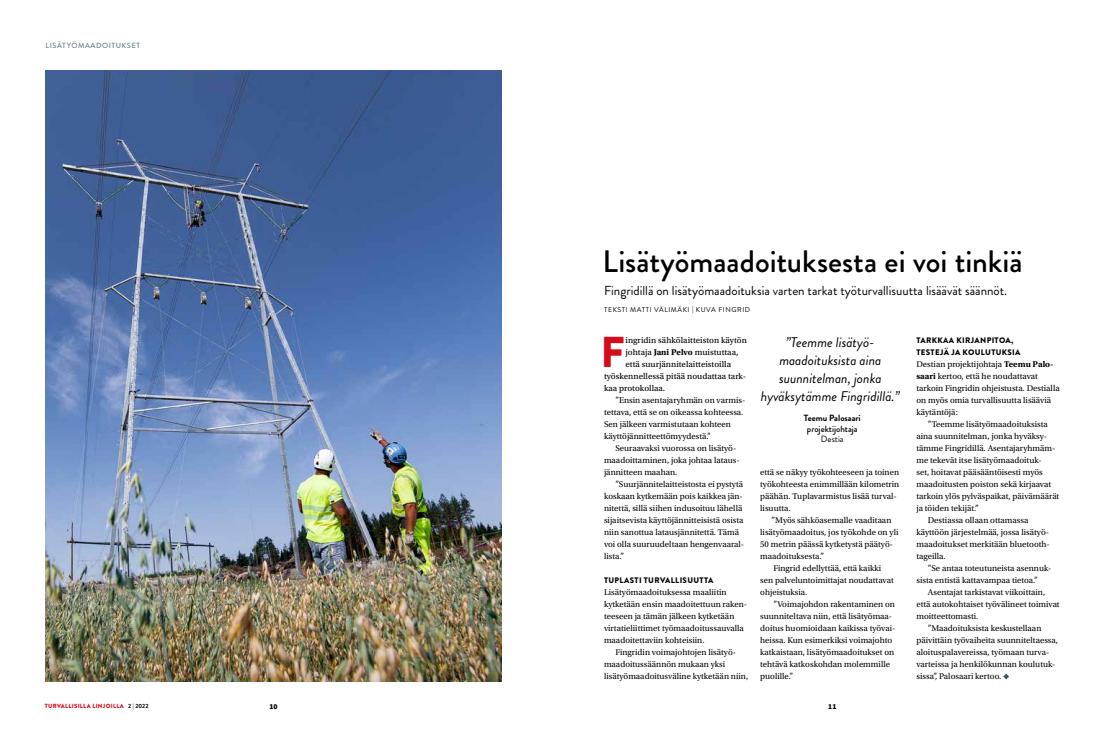
<style>
.page{position:relative;width:1106px;height:738px;background:#fff}
.page>*{position:absolute;margin:0;border:0;box-sizing:border-box;transform-origin:0 0}
.t1{font:900 43.1px "Brandon Grotesque";color:#d50c1b}
.t2{font:500 31px "Brandon Grotesque";color:#000}
.t3{font:italic 14px/18px "Brandon Grotesque";color:#000;text-align:center}
.t4{font:13px "Brandon Grotesque";color:#000}
.t5{font:500 9px "Brandon Grotesque";color:#000}
.t6{font:700 9px "Brandon Grotesque";color:#000}
.t7{font:9px "Brandon Grotesque";color:#000}
.t8{font:8.8px/12px "Utopia Std";color:#000}
.t9{font:8.8px "Utopia Std Capt";color:#000}
.t10{font:900 8px/12px "Brandon Grotesque";letter-spacing:.04em;color:#000}
.t11{font:500 7.5px "Brandon Grotesque";letter-spacing:.07em;color:#69838e}
.t12{font:900 7.5px "Source Sans Pro";color:#000}
.t13{font:7px "Brandon Grotesque";letter-spacing:.08em;color:#000}
.t14{font:900 6px "Brandon Grotesque";letter-spacing:.045em;color:#d50c1b}
.s1{font-weight:700;color:#000}
.s2{font-weight:700}
.s3{font-family:"Utopia Std";font-weight:700}
</style>
<div class="page">
<svg style="left:1003px;top:673px;width:6px;height:6px"></svg>
<img style="left:45px;top:70px;width:457px;height:610px">
<p class="t11" style="left:45px;top:40px;width:96px">LISÄTYÖMAADOITUKSET</p>
<p class="t14" style="left:45px;top:701px;width:105px">TURVALLISILLA LINJOILLA <span class="s1">2 | 2022</span></p>
<h2 class="t2" style="left:602px;top:240px;width:421px">Lisätyömaadoituksesta ei voi tinkiä</h2>
<h3 class="t4" style="left:604px;top:281px;width:405px">Fingridillä on lisätyömaadoituksia varten tarkat työturvallisuutta lisäävät säännöt.</h3>
<p class="t13" style="left:604px;top:305px;width:147px">TEKSTI MATTI VÄLIMÄKI | KUVA FINGRID</p>
<h1 class="t1" style="left:600px;top:321px;width:26px">F</h1>
<p class="t9" style="left:625px;top:335px;width:123px">ingridin sähkölaitteiston käytön</p>
<h3 class="t3" style="left:761px;top:333px;width:140px">”Teemme lisätyö&shy;maadoituksista aina suunnitelman, jonka hyväksytämme Fingridillä.”</h3>
<p class="t6" style="left:804px;top:411px;width:58px">Teemu Palosaari</p>
<p class="t5" style="left:807px;top:423px;width:52px">projektijohtaja</p>
<p class="t7" style="left:821px;top:433px;width:24px">Destia</p>
<p class="t10" style="left:916px;top:334px;width:105px">TARKKAA KIRJANPITOA,<br>TESTEJÄ JA KOULUTUKSIA</p>
<p class="t8" style="left:916px;top:358px;width:145px">Destian projektijohtaja <span class="s2">Teemu Palo&shy;saari</span> kertoo, että he noudattavat tarkoin Fingridin ohjeistusta. Destialla on myös omia turvallisuutta lisääviä käytäntöjä:</p>
<p class="t8" style="left:927px;top:418px;width:122px">”Teemme lisätyömaadoituksista</p>
<p class="t8" style="left:916px;top:430px;width:132px">aina suunnitelman, jonka hyväksy-</p>
<p class="t8" style="left:916px;top:442px;width:140px">tämme Fingridillä. Asentajaryhmäm-</p>
<p class="t8" style="left:916px;top:454px;width:127px">me tekevät itse lisätyömaadoituk-</p>
<p class="t8" style="left:916px;top:466px;width:128px">set, hoitavat pääsääntöisesti myös</p>
<p class="t8" style="left:916px;top:478px;width:136px">maadoitusten poiston sekä kirjaavat</p>
<p class="t8" style="left:916px;top:490px;width:144px">tarkoin ylös pylväspaikat, päivämäärät</p>
<p class="t8" style="left:916px;top:502px;width:67px">ja töiden tekijät.”   </p>
<p class="t8" style="left:927px;top:514px;width:102px">Destiassa ollaan ottamassa</p>
<p class="t8" style="left:916px;top:526px;width:134px">käyttöön järjestelmää, jossa lisätyö-</p>
<p class="t8" style="left:916px;top:538px;width:133px">maadoitukset merkitään bluetooth--</p>
<p class="t8" style="left:916px;top:550px;width:34px">tageilla.   </p>
<p class="t8" style="left:927px;top:562px;width:125px">”Se antaa toteutuneista asennuk-</p>
<p class="t8" style="left:916px;top:574px;width:123px">sista entistä kattavampaa tietoa.”</p>
<p class="t8" style="left:927px;top:586px;width:119px">Asentajat tarkistavat viikoittain,</p>
<p class="t8" style="left:916px;top:598px;width:145px">että autokohtaiset työvälineet toimivat</p>
<p class="t8" style="left:916px;top:610px;width:64px">moitteettomasti.</p>
<p class="t8" style="left:927px;top:622px;width:115px">”Maadoituksista keskustellaan</p>
<p class="t8" style="left:916px;top:634px;width:143px">päivittäin työvaiheita suunniteltaessa,</p>
<p class="t8" style="left:916px;top:646px;width:134px">aloituspalavereissa, työmaan turva-</p>
<p class="t8" style="left:916px;top:658px;width:140px">varteissa ja henkilökunnan koulutuk-</p>
<p class="t8" style="left:916px;top:670px;width:86px">sissa”, Palosaari kertoo.</p>
<p class="t9" style="left:625px;top:347px;width:114px">johtaja <span class="s3">Jani Pelvo</span> muistuttaa,</p>
<p class="t9" style="left:625px;top:359px;width:107px">että suurjännitelaitteistoilla</p>
<p class="t9" style="left:604px;top:371px;width:144px">työskennellessä pitää noudattaa tark-</p>
<p class="t9" style="left:604px;top:383px;width:63px">kaa protokollaa.</p>
<p class="t8" style="left:604px;top:394px;width:143px;text-indent:11px">”Ensin asentajaryhmän on varmis&shy;tettava, että se on oikeassa kohteessa.<br>Sen jälkeen varmistutaan kohteen käyttöjännitteettömyydestä.”</p>
<p class="t8" style="left:604px;top:442px;width:137px;text-indent:11px">Seuraavaksi vuorossa on lisätyö&shy;maadoittaminen, joka johtaa lataus&shy;jännitteen maahan.</p>
<p class="t8" style="left:604px;top:478px;width:142px;text-indent:11px">”Suurjännitelaitteistosta ei pystytä koskaan kytkemään pois kaikkea jän&shy;nitettä, sillä siihen indusoituu lähellä sijaitsevista käyttöjännitteisistä osista niin sanottua latausjännitettä. Tämä voi olla suuruudeltaan hengenvaaral&shy;lista.”</p>
<p class="t10" style="left:604px;top:574px;width:111px">TUPLASTI TURVALLISUUTTA</p>
<p class="t8" style="left:604px;top:586px;width:145px">Lisätyömaadoituksessa maaliitin kytketään ensin maadoitettuun raken&shy;teeseen ja tämän jälkeen kytketään virtatieliittimet työmaadoitussauvalla maadoitettaviin kohteisiin.</p>
<p class="t8" style="left:604px;top:646px;width:146px;text-indent:11px">Fingridin voimajohtojen lisätyö&shy;maadoitussäännön mukaan yksi lisätyömaadoitusväline kytketään niin,</p>
<p class="t8" style="left:760px;top:466px;width:141px">että se näkyy työkohteeseen ja toinen työkohteesta enimmillään kilometrin päähän. Tuplavarmistus lisää turval&shy;lisuutta.</p>
<p class="t8" style="left:771px;top:514px;width:121px">”Myös sähköasemalle vaaditaan</p>
<p class="t8" style="left:760px;top:526px;width:140px">lisätyömaadoitus, jos työkohde on yli</p>
<p class="t8" style="left:760px;top:538px;width:134px">50 metrin päässä kytketystä päätyö-</p>
<p class="t8" style="left:760px;top:550px;width:65px">maadoituksesta.”</p>
<p class="t8" style="left:773px;top:562px;width:109px">Fingrid edellyttää, että kaikki</p>
<p class="t8" style="left:760px;top:574px;width:135px">sen palveluntoimittajat noudattavat</p>
<p class="t8" style="left:760px;top:586px;width:49px">ohjeistuksia.</p>
<p class="t8" style="left:773px;top:598px;width:123px">”Voimajohdon rakentaminen on</p>
<p class="t8" style="left:760px;top:610px;width:133px">suunniteltava niin, että lisätyömaa-</p>
<p class="t8" style="left:760px;top:622px;width:137px">doitus huomioidaan kaikissa työvai-</p>
<p class="t8" style="left:760px;top:634px;width:133px">heissa. Kun esimerkiksi voimajohto</p>
<p class="t8" style="left:760px;top:646px;width:136px">katkaistaan, lisätyömaadoitukset on</p>
<p class="t8" style="left:760px;top:658px;width:131px">tehtävä katkoskohdan molemmille</p>
<p class="t8" style="left:760px;top:670px;width:35px">puolille.”</p>
<p class="t12" style="left:269px;top:700px;width:10px">10</p>
<p class="t12" style="left:828px;top:700px;width:10px">11</p>
</div>
